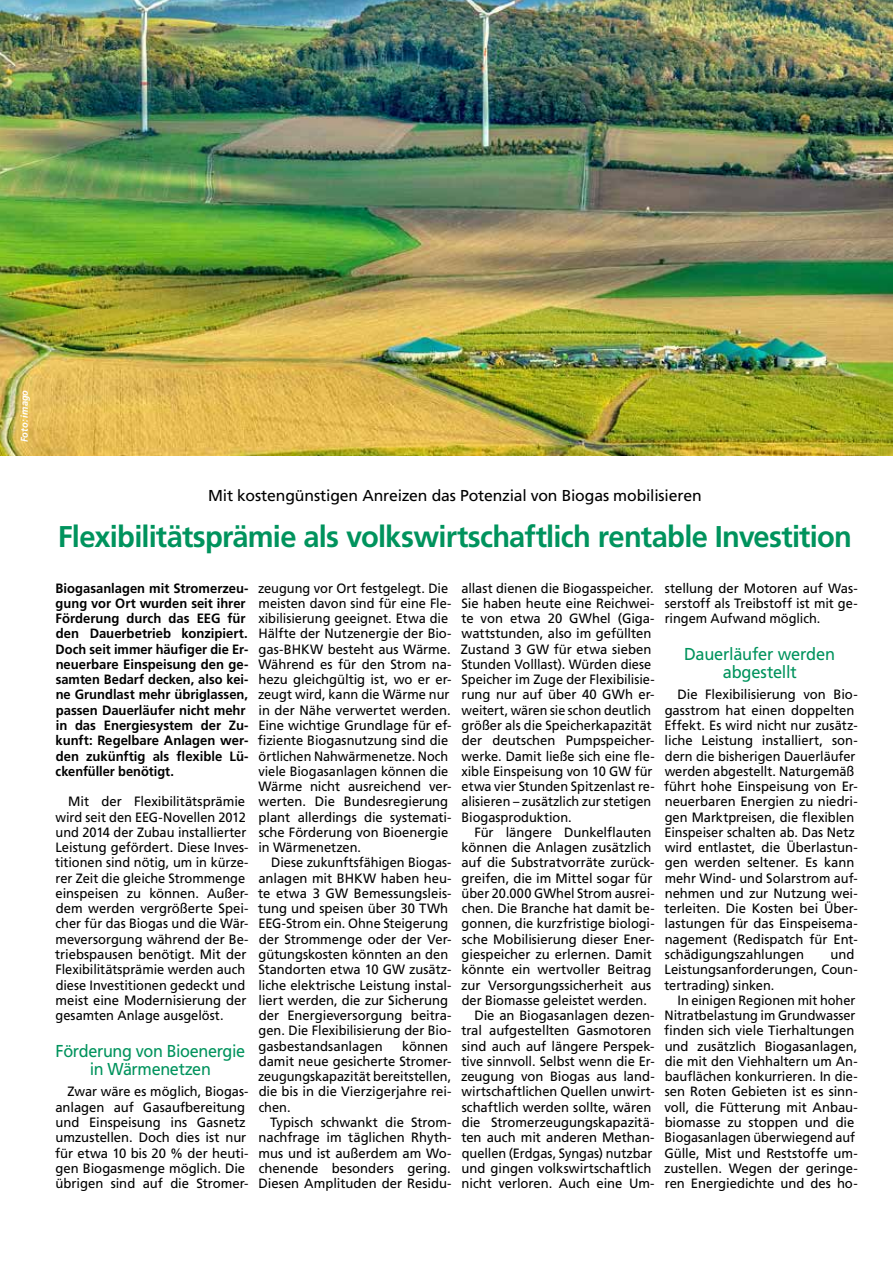
<style>
.page{position:relative;width:893px;height:1263px;background:#fff}
.page>*{position:absolute;margin:0;border:0;box-sizing:border-box;transform-origin:0 0}
.t1{font:700 30px "Frutiger LT Std";letter-spacing:-.025em;color:#00935d}
.t2{font:17.25px/18px "Frutiger LT Std";letter-spacing:-.02em;color:#00935d;text-align:center;scale:.94 1}
.t3{font:17.25px/18px "Frutiger LT Std";letter-spacing:-.02em;color:#00935d;text-align:center;scale:.95 1}
.t4{font:15.75px "Frutiger LT Std";letter-spacing:-.01em;color:#000}
.t5{font:13.5px/15.3px "Frutiger LT Std";color:#000;scale:.95 1}
.t6{font:13.5px/15.3px "Frutiger LT Std";color:#000}
.t7{font:700 13.5px/15.3px "Frutiger LT Std";color:#000;scale:.96 1}
.t8{font:italic 700 9.75px "Frutiger LT Std";letter-spacing:.01em;color:#fff;scale:.95 1}
</style>
<div class="page">
<img style="left:0;top:0;width:893px;height:455px">
<p class="t8" style="left:19px;top:442px;width:57px;rotate:-90deg">Foto: imago</p>
<p class="t4" style="left:208px;top:486px;width:495px">Mit kostengünstigen Anreizen das Potenzial von Biogas mobilisieren</p>
<h1 class="t1" style="left:58px;top:519px;width:795px">Flexibilitätsprämie als volkswirtschaftlich rentable Investition</h1>
<p class="t7" style="left:56px;top:580px;width:203px">Biogasanlagen mit Stromerzeu&shy;gung vor Ort wurden seit ihrer<br>Förderung durch das EEG für den Dauerbetrieb konzipiert.<br>Doch seit immer häufiger die Er&shy;neuerbare Einspeisung den ge&shy;samten Bedarf decken, also kei&shy;ne Grundlast mehr übriglassen, passen Dauerläufer nicht mehr in das Energiesystem der Zu&shy;kunft: Regelbare Anlagen wer&shy;den zukünftig als flexible Lü&shy;ckenfüller benötigt.</p>
<p class="t6" style="left:55px;top:794px;width:195px;text-indent:13px">Mit der Flexibilitätsprämie wird seit den EEG-Novellen 2012 und 2014 der Zubau installierter<br>Leistung gefördert. Diese Inves&shy;titionen sind nötig, um in kürze&shy;rer Zeit die gleiche Strommenge einspeisen zu können. Außer&shy;dem werden vergrößerte Spei&shy;cher für das Biogas und die Wär&shy;meversorgung während der Be&shy;triebspausen benötigt. Mit der<br>Flexibilitätsprämie werden auch diese Investitionen gedeckt und meist eine Modernisierung der gesamten Anlage ausgelöst.</p>
<p class="t2" style="left:56px;top:1042px;width:203px">Förderung von Bioenergie in Wärmenetzen</p>
<p class="t5" style="left:55px;top:1084px;width:205px;text-indent:12px">Zwar wäre es möglich, Biogas&shy;anlagen auf Gasaufbereitung und Einspeisung ins Gasnetz umzustellen. Doch dies ist nur für etwa 10 bis 20 % der heuti&shy;gen Biogasmenge möglich. Die übrigen sind auf die Stromer-</p>
<p class="t5" style="left:258px;top:580px;width:205px">zeugung vor Ort festgelegt. Die meisten davon sind für eine Fle&shy;xibilisierung geeignet. Etwa die<br>Hälfte der Nutzenergie der Bio&shy;gas-BHKW besteht aus Wärme.<br>Während es für den Strom na&shy;hezu gleichgültig ist, wo er er&shy;zeugt wird, kann die Wärme nur in der Nähe verwertet werden.<br>Eine wichtige Grundlage für ef&shy;fiziente Biogasnutzung sind die örtlichen Nahwärmenetze. Noch viele Biogasanlagen können die<br>Wärme nicht ausreichend ver&shy;werten. Die Bundesregierung plant allerdings die systemati&shy;sche Förderung von Bioenergie in Wärmenetzen.</p>
<p class="t5" style="left:258px;top:855px;width:205px;text-indent:13px">Diese zukunftsfähigen Biogas&shy;anlagen mit BHKW haben heu&shy;te etwa 3 GW Bemessungsleis&shy;tung und speisen über 30 TWh<br>EEG-Strom ein. Ohne Steigerung der Strommenge oder der Ver&shy;gütungskosten könnten an den<br>Standorten etwa 10 GW zusätz&shy;liche elektrische Leistung instal&shy;liert werden, die zur Sicherung der Energieversorgung beitra&shy;gen. Die Flexibilisierung der Bio&shy;gasbestandsanlagen</p>
<p class="t6" style="left:665px;top:580px;width:195px;text-align:justify">stellung der Motoren auf Was&shy;serstoff als Treibstoff ist mit ge&shy;ringem Aufwand möglich.</p>
<p class="t3" style="left:684px;top:645px;width:160px">Dauerläufer werden abgestellt</p>
<p class="t6" style="left:664px;top:687px;width:195px;text-indent:13px">Die Flexibilisierung von Bio&shy;gasstrom hat einen doppelten<br>Effekt. Es wird nicht nur zusätz&shy;liche Leistung installiert, son&shy;dern die bisherigen Dauerläufer werden abgestellt. Naturgemäß führt hohe Einspeisung von Er&shy;neuerbaren Energien zu niedri&shy;gen Marktpreisen, die flexiblen<br>Einspeiser schalten ab. Das Netz wird entlastet, die Überlastun&shy;gen werden seltener. Es kann mehr Wind- und Solarstrom auf&shy;nehmen und zur Nutzung wei&shy;terleiten. Die Kosten bei Über&shy;lastungen für das Einspeisema&shy;nagement (Redispatch für Ent&shy;schädigungszahlungen</p>
<p class="t5" style="left:461px;top:580px;width:205px">allast dienen die Biogasspeicher.<br>Sie haben heute eine Reichwei&shy;te von etwa 20 GWhel (Giga&shy;wattstunden, also im gefüllten<br>Zustand 3 GW für etwa sieben<br>Stunden Volllast). Würden diese<br>Speicher im Zuge der Flexibilisie&shy;rung nur auf über 40 GWh er&shy;weitert, wären sie schon deutlich größer als die Speicherkapazität der deutschen Pumpspeicher&shy;werke. Damit ließe sich eine fle&shy;xible Einspeisung von 10 GW für etwa vier Stunden Spitzenlast re&shy;alisieren – zusätzlich zur stetigen<br>Biogasproduktion.</p>
<p class="t6" style="left:474px;top:824px;width:178px">Für längere Dunkelflauten</p>
<p class="t6" style="left:462px;top:840px;width:191px">können die Anlagen zusätzlich</p>
<p class="t6" style="left:461px;top:855px;width:195px">auf die Substratvorräte zurück-</p>
<p class="t6" style="left:462px;top:870px;width:192px">greifen, die im Mittel sogar für</p>
<p class="t5" style="left:462px;top:886px;width:205px">über 20.000 GWhel Strom ausrei-</p>
<p class="t5" style="left:462px;top:901px;width:205px">chen. Die Branche hat damit be-</p>
<p class="t5" style="left:462px;top:916px;width:205px">gonnen, die kurzfristige biologi-</p>
<p class="t6" style="left:462px;top:931px;width:194px">sche Mobilisierung dieser Ener-</p>
<p class="t6" style="left:462px;top:947px;width:192px">giespeicher zu erlernen. Damit</p>
<p class="t6" style="left:462px;top:962px;width:191px">könnte ein wertvoller Beitrag</p>
<p class="t6" style="left:461px;top:977px;width:192px">zur Versorgungssicherheit aus</p>
<p class="t5" style="left:462px;top:992px;width:197px">der Biomasse geleistet werden.</p>
<p class="t6" style="left:474px;top:1008px;width:182px">Die an Biogasanlagen dezen-</p>
<p class="t6" style="left:461px;top:1023px;width:191px">tral aufgestellten Gasmotoren</p>
<p class="t6" style="left:462px;top:1038px;width:194px">sind auch auf längere Perspek-</p>
<p class="t5" style="left:461px;top:1053px;width:205px">tive sinnvoll. Selbst wenn die Er-</p>
<p class="t6" style="left:461px;top:1069px;width:195px">zeugung von Biogas aus land-</p>
<p class="t5" style="left:462px;top:1084px;width:205px">wirtschaftlichen Quellen unwirt-</p>
<p class="t6" style="left:462px;top:1099px;width:191px">schaftlich werden sollte, wären</p>
<p class="t6" style="left:462px;top:1115px;width:194px">die Stromerzeugungskapazitä-</p>
<p class="t6" style="left:461px;top:1130px;width:195px">ten auch mit anderen Methan-</p>
<p class="t5" style="left:462px;top:1145px;width:202px">quellen (Erdgas, Syngas) nutzbar</p>
<p class="t6" style="left:462px;top:1160px;width:191px">und gingen volkswirtschaftlich</p>
<p class="t6" style="left:462px;top:1176px;width:195px">nicht verloren. Auch eine Um-</p>
<p class="t6" style="left:664px;top:947px;width:195px;text-indent:166px">und<br>Leistungsanforderungen, Coun&shy;tertrading) sinken.</p>
<p class="t5" style="left:664px;top:992px;width:205px;text-indent:13px">In einigen Regionen mit hoher<br>Nitratbelastung im Grundwasser finden sich viele Tierhaltungen und zusätzlich Biogasanlagen, die mit den Viehhaltern um An&shy;bauflächen konkurrieren. In die&shy;sen Roten Gebieten ist es sinn&shy;voll, die Fütterung mit Anbau&shy;biomasse zu stoppen und die<br>Biogasanlagen überwiegend auf<br>Gülle, Mist und Reststoffe um&shy;zustellen. Wegen der geringe&shy;ren Energiedichte und des ho-</p>
<p class="t6" style="left:258px;top:1038px;width:195px;text-indent:144px">können damit neue gesicherte Stromer&shy;zeugungskapazität bereitstellen, die bis in die Vierzigerjahre rei&shy;chen.</p>
<p class="t6" style="left:259px;top:1115px;width:195px;text-align:justify;text-indent:11px">Typisch schwankt die Strom&shy;nachfrage im täglichen Rhyth&shy;mus und ist außerdem am Wo&shy;chenende besonders gering.<br>Diesen Amplituden der Residu-</p>
</div>
